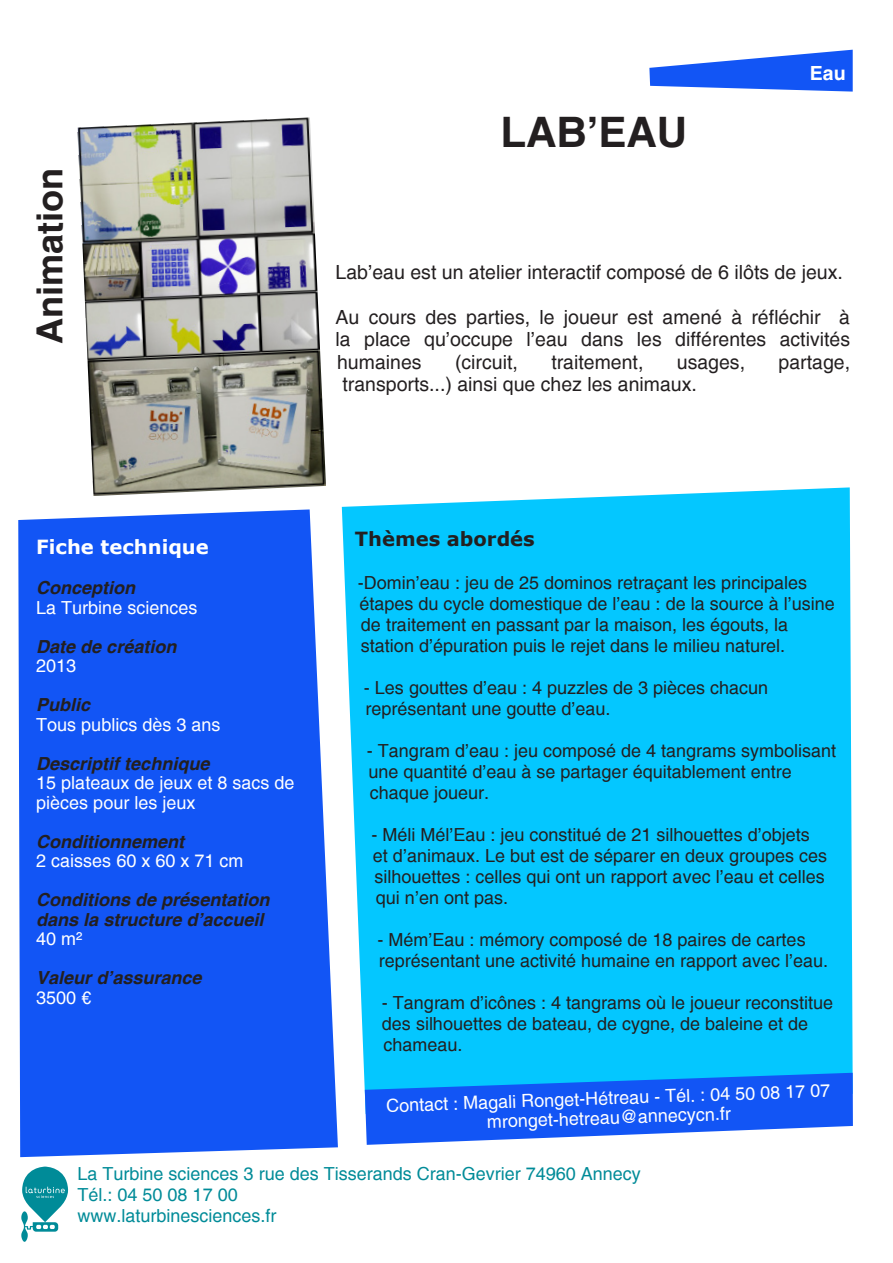
<style>
.page{position:relative;width:893px;height:1263px;background:#fff}
.page>*{position:absolute;margin:0;border:0;box-sizing:border-box;transform-origin:0 0}
.t1{font:700 42px "Helvetica";color:#231f20}
.t2{font:700 36px "Helvetica";color:#231f20}
.t3{font:19.5px/22.5px "Helvetica";color:#231f20;text-align:justify}
.t4{font:700 19.5px "Verdana";color:#fff}
.t5{font:700 19.5px "Verdana";color:#231f20}
.t6{font:700 19.5px "Helvetica";color:#fff}
.t7{font:18px/21px "Helvetica";color:#231f20}
.t8{font:18px/19.5px "Helvetica";color:#fff}
.t9{font:italic 700 18px/19.5px "Helvetica";color:#231f20}
.t10{font:18px/21px "Helvetica";color:#008b98}
</style>
<div class="page">
<div style="left:342px;top:487px;width:511px;height:609px;background:#04c7ff"></div>
<div style="left:18px;top:509px;width:320px;height:648px;background:#1255f5"></div>
<svg style="left:649px;top:50px;width:204px;height:42px"></svg>
<svg style="left:365px;top:1073px;width:488px;height:72px;background:#3179f7"></svg>
<svg style="left:21px;top:1166px;width:48px;height:76px"></svg>
<img style="left:77px;top:117px;width:249px;height:379px">
<p class="t2" style="left:28px;top:344px;width:178px;rotate:-90deg">Animation</p>
<p class="t1" style="left:500px;top:107px;width:188px">LAB’EAU</p>
<p class="t6" style="left:810px;top:61px;width:37px">Eau</p>
<p class="t3" style="left:336px;top:261px;width:509px">Lab’eau est un atelier interactif composé de 6 ilôts de jeux.</p>
<p class="t3" style="left:336px;top:306px;width:516px">Au cours des parties, le joueur est amené à réfléchir à la place qu’occupe l’eau dans les différentes activités humaines</p>
<p class="t3" style="left:455px;top:351px;width:64px">(circuit,</p>
<p class="t3" style="left:551px;top:351px;width:94px">traitement,</p>
<p class="t3" style="left:677px;top:351px;width:70px">usages,</p>
<p class="t3" style="left:779px;top:351px;width:73px">partage,</p>
<p class="t3" style="left:342px;top:374px;width:356px">transports...) ainsi que chez les animaux.</p>
<p class="t4" style="left:36px;top:533px;width:174px">Fiche technique</p>
<p class="t9" style="left:36px;top:579px;width:101px">Conception</p>
<p class="t8" style="left:36px;top:598px;width:163px">La Turbine sciences</p>
<p class="t9" style="left:36px;top:638px;width:142px">Date de création</p>
<p class="t8" style="left:36px;top:657px;width:42px">2013</p>
<p class="t9" style="left:36px;top:696px;width:56px">Public</p>
<p class="t8" style="left:36px;top:715px;width:186px">Tous publics dès 3 ans</p>
<p class="t9" style="left:36px;top:755px;width:175px">Descriptif technique</p>
<p class="t8" style="left:36px;top:774px;width:260px">15 plateaux de jeux et 8 sacs de pièces pour les jeux</p>
<p class="t9" style="left:36px;top:833px;width:149px">Conditionnement</p>
<p class="t8" style="left:36px;top:852px;width:209px">2 caisses 60 x 60 x 71 cm</p>
<p class="t9" style="left:36px;top:891px;width:235px">Conditions de présentation dans la structure d’accueil</p>
<p class="t8" style="left:36px;top:930px;width:48px">40 m²</p>
<p class="t9" style="left:36px;top:969px;width:167px">Valeur d’assurance</p>
<p class="t8" style="left:36px;top:988px;width:57px">3500 €</p>
<p class="t5" style="left:355px;top:525px;width:181px">Thèmes abordés</p>
<p class="t7" style="left:358px;top:573px;width:478px">-Domin’eau : jeu de 25 dominos retraçant les principales étapes du cycle domestique de l’eau : de la source à l’usine de traitement en passant par la maison, les égouts, la station d’épuration puis le rejet dans le milieu naturel.</p>
<p class="t7" style="left:364px;top:678px;width:406px">- Les gouttes d’eau : 4 puzzles de 3 pièces chacun représentant une goutte d’eau.</p>
<p class="t7" style="left:367px;top:741px;width:471px">- Tangram d’eau : jeu composé de 4 tangrams symbolisant une quantité d’eau à se partager équitablement entre chaque joueur.</p>
<p class="t7" style="left:371px;top:825px;width:457px">- Méli Mél’Eau : jeu constitué de 21 silhouettes d’objets et d’animaux. Le but est de séparer en deux groupes ces silhouettes : celles qui ont un rapport avec l’eau et celles qui n’en ont pas.</p>
<p class="t7" style="left:377px;top:930px;width:452px">- Mém’Eau : mémory composé de 18 paires de cartes représentant une activité humaine en rapport avec l’eau.</p>
<p class="t7" style="left:382px;top:993px;width:453px">- Tangram d’icônes : 4 tangrams où le joueur reconstitue des silhouettes de bateau, de cygne, de baleine et de chameau.</p>
<p class="t8" style="left:386px;top:1097px;width:446px;text-align:center;rotate:-2deg">Contact : Magali Ronget-Hétreau - Tél. : 04 50 08 17 07 mronget-hetreau@annecycn.fr</p>
<p class="t10" style="left:78px;top:1163px;width:565px">La Turbine sciences 3 rue des Tisserands Cran-Gevrier 74960 Annecy</p>
<p class="t10" style="left:78px;top:1184px;width:201px">Tél.: 04 50 08 17 00 www.laturbinesciences.fr</p>
</div>
